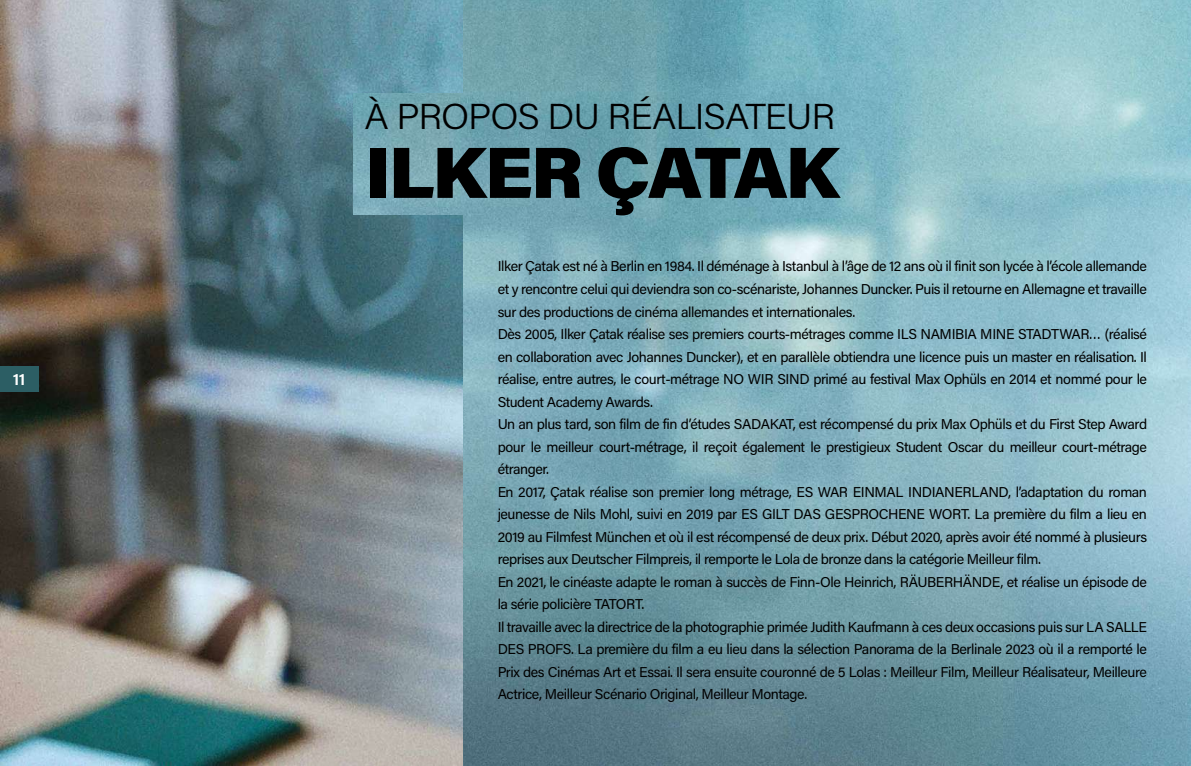
<style>
.page{position:relative;width:1191px;height:766px;background:#fff}
.page>*{position:absolute;margin:0;border:0;box-sizing:border-box;transform-origin:0 0}
.t1{font:900 72.45px "Acumin Pro";letter-spacing:-.035em;color:#000;scale:1.05 1}
.t2{font:300 36px "Acumin Pro";letter-spacing:-.03em;color:#000;scale:1.05 1}
.t3{font:600 16.5px "Acumin Pro";color:#fff;scale:1.05 1}
.t4{font:14.25px/22.5px "Acumin Pro";letter-spacing:-.03em;color:#000}
</style>
<div class="page">
<img style="left:462px;top:0;width:729px;height:765px">
<img style="left:0;top:0;width:462px;height:765px">
<img style="left:353px;top:94px;width:838px;height:121px">
<div style="left:0;top:366px;width:38px;height:25px;background:#2c5e64"></div>
<p class="t3" style="left:13px;top:367px;width:13px">11</p>
<h2 class="t2" style="left:364px;top:92px;width:450px">À PROPOS DU RÉALISATEUR</h2>
<h1 class="t1" style="left:364px;top:121px;width:453px">ILKER ÇATAK</h1>
<p class="t4" style="left:497px;top:254px;width:651px">Ilker Çatak est né à Berlin en 1984. Il déménage à Istanbul à l’âge de 12 ans où il finit son lycée à l’école allemande et y rencontre celui qui deviendra son co-scénariste, Johannes Duncker. Puis il retourne en Allemagne et travaille sur des productions de cinéma allemandes et internationales.<br>Dès 2005, Ilker Çatak réalise ses premiers courts-métrages comme ILS NAMIBIA MINE STADTWAR… (réalisé en collaboration avec Johannes Duncker), et en parallèle obtiendra une licence puis un master en réalisation. Il réalise, entre autres, le court-métrage NO WIR SIND primé au festival Max Ophüls en 2014 et nommé pour le Student Academy Awards.<br>Un an plus tard, son film de fin d’études SADAKAT, est récompensé du prix Max Ophüls et du First Step Award pour le meilleur court-métrage, il reçoit également le prestigieux Student Oscar du meilleur court-métrage étranger.<br>En 2017, Çatak réalise son premier long métrage, ES WAR EINMAL INDIANERLAND, l’adaptation du roman jeunesse de Nils Mohl, suivi en 2019 par ES GILT DAS GESPROCHENE WORT. La première du film a lieu en 2019 au Filmfest München et où il est récompensé de deux prix. Début 2020, après avoir été nommé à plusieurs reprises aux Deutscher Filmpreis, il remporte le Lola de bronze dans la catégorie Meilleur film.<br>En 2021, le cinéaste adapte le roman à succès de Finn-Ole Heinrich, RÄUBERHÄNDE, et réalise un épisode de la série policière TATORT.<br>Il travaille avec la directrice de la photographie primée Judith Kaufmann à ces deux occasions puis sur LA SALLE DES PROFS. La première du film a eu lieu dans la sélection Panorama de la Berlinale 2023 où il a remporté le Prix des Cinémas Art et Essai. Il sera ensuite couronné de 5 Lolas : Meilleur Film, Meilleur Réalisateur, Meilleure Actrice, Meilleur Scénario Original, Meilleur Montage.</p>
</div>
